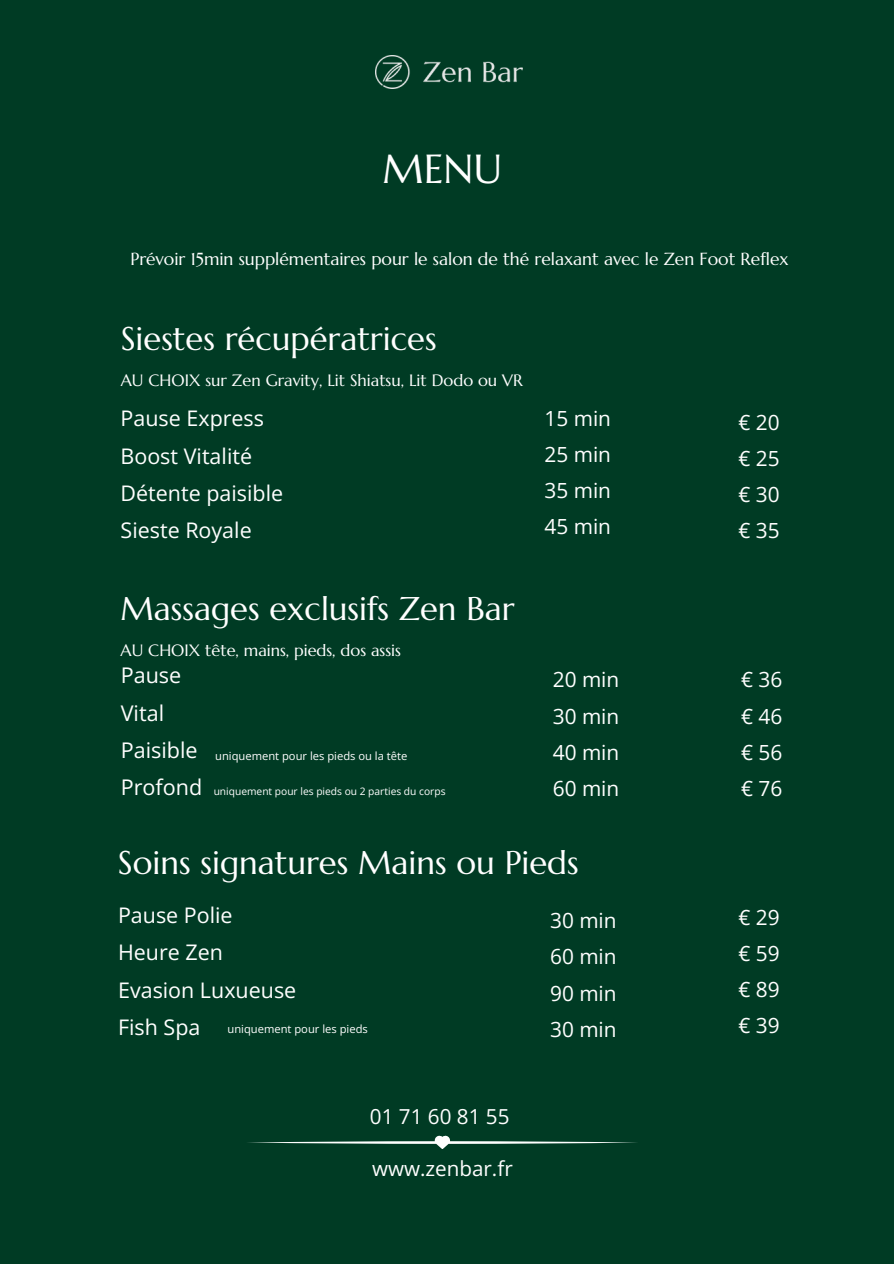
<style>
.page{position:relative;width:894px;height:1264px;background:#fff}
.page>*{position:absolute;margin:0;border:0;box-sizing:border-box;transform-origin:0 0}
.t1{font:40.5px "Marcellus";color:#fff}
.t2{font:32.85px "Marcellus";color:#fff}
.t3{font:21.6px/37.5px "Open Sans";color:#fff}
.t4{font:21.45px/37.2px "Open Sans";color:#fff}
.t5{font:20.85px/36.2px "Open Sans";color:#fff}
.t6{font:20.7px "Open Sans";color:#fff}
.t7{font:17.4px "Marcellus";color:#fff}
.t8{font:16.35px "Marcellus";color:#fff}
.t9{font:11.25px "Open Sans";color:#fff}
.t10{font:10.2px "Open Sans";color:#fff}
</style>
<div class="page">
<div style="left:0;top:0;width:893px;height:1263px;background:#003b24"></div>
<svg style="left:248px;top:1135px;width:389px;height:13px"></svg>
<img style="left:376px;top:55px;width:146px;height:34px">
<h4 class="t1" style="left:382px;top:144px;width:121px">MENU</h4>
<p class="t7" style="left:130px;top:248px;width:659px">Prévoir 15min supplémentaires pour le salon de thé relaxant avec le Zen Foot Reflex</p>
<p class="t2" style="left:121px;top:318px;width:317px">Siestes récupératrices</p>
<p class="t8" style="left:121px;top:370px;width:403px">AU CHOIX sur Zen Gravity, Lit Shiatsu, Lit Dodo ou VR</p>
<h3 class="t4" style="left:121px;top:399px;width:164px">Pause Express<br>Boost Vitalité<br>Détente paisible</h3>
<p class="t4" style="left:121px;top:511px;width:133px">Sieste Royale</p>
<h4 class="t2" style="left:121px;top:588px;width:395px">Massages exclusifs Zen Bar</h4>
<h4 class="t8" style="left:121px;top:640px;width:282px">AU CHOIX tête, mains, pieds, dos assis</h4>
<p class="t3" style="left:121px;top:656px;width:78px">Pause<br>Vital<br>Paisible</p>
<p class="t3" style="left:121px;top:768px;width:83px">Profond</p>
<p class="t9" style="left:215px;top:748px;width:194px">uniquement pour les pieds ou la tête</p>
<p class="t10" style="left:214px;top:784px;width:233px">uniquement pour les pieds ou 2 parties du corps</p>
<h3 class="t5" style="left:544px;top:399px;width:68px;text-align:justify">15 min 25 min 35 min 45 min</h3>
<p class="t5" style="left:552px;top:661px;width:68px;text-align:justify">20 min 30 min 40 min 60 min</p>
<h3 class="t2" style="left:118px;top:842px;width:462px">Soins signatures Mains ou Pieds</h3>
<h3 class="t4" style="left:118px;top:896px;width:180px">Pause Polie<br>Heure Zen<br>Evasion Luxueuse</h3>
<p class="t4" style="left:118px;top:1008px;width:84px">Fish Spa</p>
<h3 class="t9" style="left:227px;top:1020px;width:142px">uniquement pour les pieds</h3>
<h1 class="t6" style="left:370px;top:1102px;width:141px">01 71 60 81 55</h1>
<h4 class="t6" style="left:372px;top:1153px;width:142px">www.zenbar.fr</h4>
<p class="t5" style="left:550px;top:902px;width:68px;text-align:justify">30 min 60 min 90 min 30 min</p>
<p class="t5" style="left:738px;top:403px;width:43px">€ 20 € 25</p>
<p class="t5" style="left:738px;top:476px;width:43px">€ 30</p>
<h3 class="t5" style="left:738px;top:512px;width:43px">€ 35</h3>
<p class="t5" style="left:741px;top:661px;width:43px">€ 36 € 46</p>
<p class="t5" style="left:741px;top:733px;width:43px">€ 56</p>
<h2 class="t5" style="left:741px;top:769px;width:43px">€ 76</h2>
<p class="t5" style="left:738px;top:898px;width:43px">€ 29 € 59</p>
<p class="t5" style="left:738px;top:970px;width:43px">€ 89</p>
<h3 class="t5" style="left:738px;top:1006px;width:43px">€ 39</h3>
</div>
